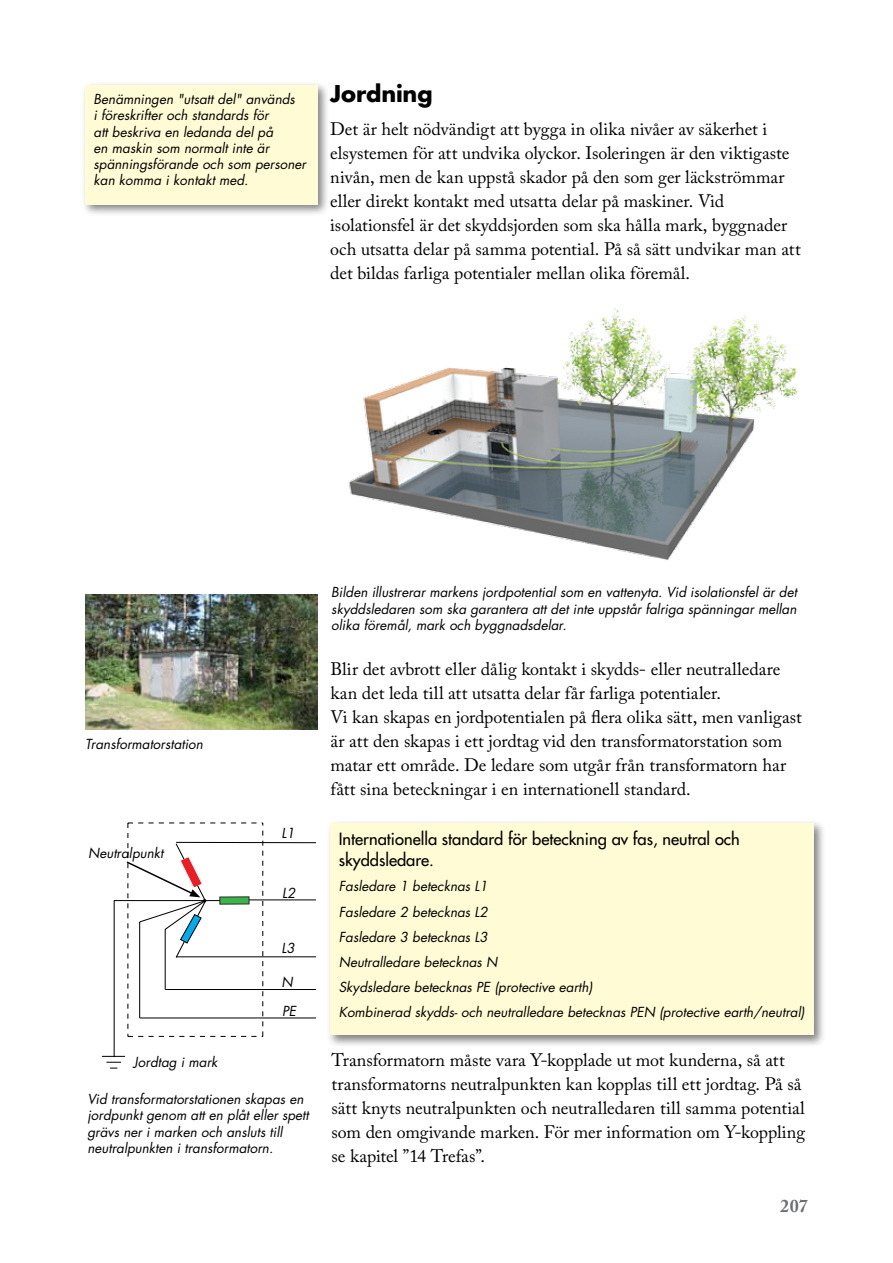
<style>
.page{position:relative;width:893px;height:1263px;background:#fff}
.page>*{position:absolute;margin:0;border:0;box-sizing:border-box;transform-origin:0 0}
.t1{font:700 22.5px "Futura";letter-spacing:-.005em;color:#000}
.t2{font:18px/24px "Adobe Caslon Pro";color:#000}
.t3{font:700 18px "Adobe Caslon Pro";color:#6d6e71}
.t4{font:16.5px/21px "Futura";color:#000}
.t5{font:italic 13.5px/16.2px "Futura";color:#000}
</style>
<div class="page">
<div style="left:326px;top:820px;width:500px;height:228px;background:#000;opacity:.5"></div>
<div style="left:330px;top:824px;width:484px;height:211px;background:#fffcd5"></div>
<div style="left:81px;top:81px;width:249px;height:136px;background:#000;opacity:.5"></div>
<div style="left:85px;top:85px;width:232px;height:120px;background:#fffcd5"></div>
<svg style="left:102px;top:822px;width:214px;height:246px"></svg>
<img style="left:349px;top:308px;width:449px;height:252px">
<img style="left:85px;top:594px;width:232px;height:135px">
<p class="t5" style="left:94px;top:91px;width:214px">Benämningen "utsatt del" används<br>i föreskrifter och standards för<br>att beskriva en ledanda del på<br>en maskin som normalt inte är spänningsförande och som personer kan komma i kontakt med.</p>
<p class="t1" style="left:330px;top:78px;width:104px">Jordning</p>
<p class="t2" style="left:330px;top:117px;width:472px">Det är helt nödvändigt att bygga in olika nivåer av säkerhet i elsystemen för att undvika olyckor. Isoleringen är den viktigaste nivån, men de kan uppstå skador på den som ger läckströmmar eller direkt kontakt med utsatta delar på maskiner. Vid isolationsfel är det skyddsjorden som ska hålla mark, byggnader och utsatta delar på samma potential. På så sätt undvikar man att det bildas farliga potentialer mellan olika föremål.</p>
<p class="t5" style="left:85px;top:736px;width:119px">Transformatorstation</p>
<p class="t5" style="left:88px;top:845px;width:77px">Neutralpunkt</p>
<p class="t5" style="left:134px;top:1054px;width:85px">Jordtag i mark</p>
<p class="t5" style="left:281px;top:824px;width:15px">L1</p>
<p class="t5" style="left:282px;top:884px;width:15px">L2</p>
<p class="t5" style="left:281px;top:940px;width:15px">L3</p>
<p class="t5" style="left:281px;top:967px;width:16px;line-height:29.2px">N<br>PE</p>
<p class="t5" style="left:87px;top:1091px;width:223px">Vid transformatorstationen skapas en jordpunkt genom att en plåt eller spett grävs ner i marken och ansluts till neutralpunkten i transformatorn.</p>
<p class="t5" style="left:331px;top:584px;width:467px;text-align:justify">Bilden illustrerar markens jordpotential som en vattenyta. Vid isolationsfel är det skyddsledaren som ska garantera att det inte uppstår falriga spänningar mellan olika föremål, mark och byggnadsdelar.</p>
<p class="t2" style="left:330px;top:657px;width:473px">Blir det avbrott eller dålig kontakt i skydds- eller neutralledare kan det leda till att utsatta delar får farliga potentialer.<br>Vi kan skapas en jordpotentialen på flera olika sätt, men vanligast är att den skapas i ett jordtag vid den transformatorstation som matar ett område. De ledare som utgår från transformatorn har fått sina beteckningar i en internationell standard.</p>
<p class="t4" style="left:339px;top:828px;width:403px">Internationella standard för beteckning av fas, neutral och skyddsledare.</p>
<p class="t5" style="left:339px;top:874px;width:467px;line-height:25.2px">Fasledare 1 betecknas L1<br>Fasledare 2 betecknas L2<br>Fasledare 3 betecknas L3<br>Neutralledare betecknas N<br>Skydsledare betecknas PE (protective earth)<br>Kombinerad skydds- och neutralledare betecknas PEN (protective earth/neutral)</p>
<p class="t2" style="left:332px;top:1048px;width:475px">Transformatorn måste vara Y-kopplade ut mot kunderna, så att transformatorns neutralpunkten kan kopplas till ett jordtag. På så sätt knyts neutralpunkten och neutralledaren till samma potential som den omgivande marken. För mer information om Y-koppling se kapitel ”14 Trefas”.</p>
<p class="t3" style="left:780px;top:1196px;width:29px">207</p>
</div>
